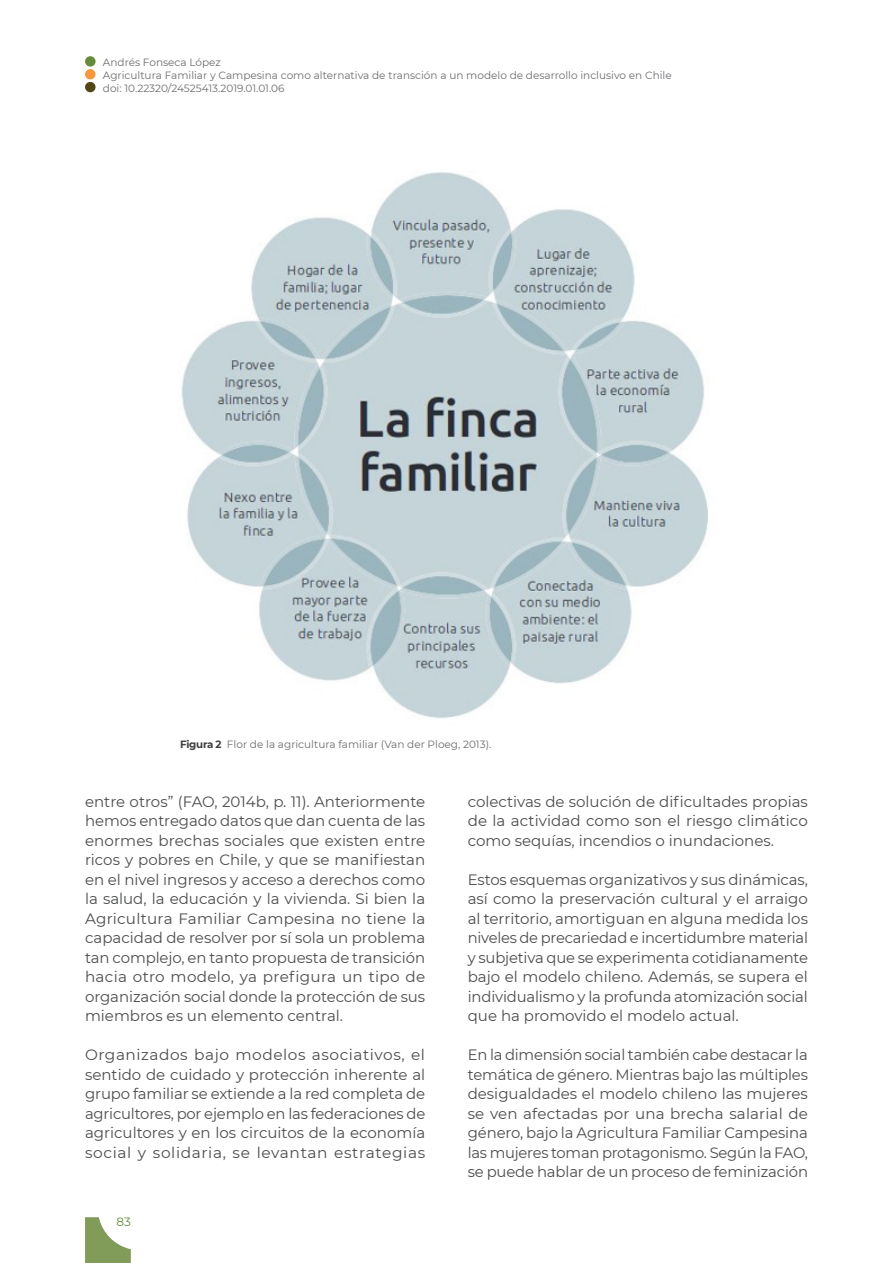
<style>
.page{position:relative;width:893px;height:1263px;background:#fff}
.page>*{position:absolute;margin:0;border:0;box-sizing:border-box;transform-origin:0 0}
.t1{font:15px/19.5px "Montserrat";color:#4b4c4d;text-align:justify}
.Bajada_Fotografica{font:12px "Montserrat";color:#658c3b}
.Sección_Izquierda{font:10.5px "Montserrat";color:#6c6d70}
.Bajada_Fotografica-2{font:10.5px "Montserrat";color:#6c6d70}
.Bajada_Fotografica_T{font:700 10.5px "Montserrat";letter-spacing:-.02em;color:#3e3e3f}
</style>
<div class="page">
<div style="left:85px;top:56px;width:11px;height:11px;background:#658c3b;border-radius:50%"></div>
<div style="left:85px;top:69px;width:11px;height:10px;background:#f7983f;border-radius:50%"></div>
<div style="left:85px;top:82px;width:11px;height:10px;background:#544615;border-radius:50%"></div>
<svg style="left:85px;top:1217px;width:46px;height:46px"></svg>
<img style="left:181px;top:172px;width:527px;height:547px">
<p class="Sección_Izquierda" style="left:103px;top:55px;width:120px">Andrés Fonseca López</p>
<p class="Sección_Izquierda" style="left:103px;top:68px;width:570px">Agricultura Familiar y Campesina como alternativa de transción a un modelo de desarrollo inclusivo en Chile</p>
<p class="Sección_Izquierda" style="left:103px;top:81px;width:183px">doi: 10.22320/24525413.2019.01.01.06</p>
<p class="Bajada_Fotografica_T" style="left:180px;top:737px;width:43px">Figura 2</p>
<p class="Bajada_Fotografica-2" style="left:227px;top:737px;width:266px">Flor de la agricultura familiar (Van der Ploeg, 2013).</p>
<p class="t1" style="left:85px;top:791px;width:342px">entre otros” (FAO, 2014b, p. 11). Anteriormente hemos entregado datos que dan cuenta de las enormes brechas sociales que existen entre ricos y pobres en Chile, y que se manifiestan en el nivel ingresos y acceso a derechos como la salud, la educación y la vivienda. Si bien la Agricultura Familiar Campesina no tiene la capacidad de resolver por sí sola un problema tan complejo, en tanto propuesta de transición hacia otro modelo, ya prefigura un tipo de organización social donde la protección de sus miembros es un elemento central.</p>
<p class="t1" style="left:85px;top:1044px;width:342px">Organizados bajo modelos asociativos, el sentido de cuidado y protección inherente al grupo familiar se extiende a la red completa de agricultores, por ejemplo en las federaciones de agricultores y en los circuitos de la economía social y solidaria, se levantan estrategias</p>
<p class="Bajada_Fotografica" style="left:116px;top:1213px;width:16px">83</p>
<p class="t1" style="left:468px;top:791px;width:342px">colectivas de solución de dificultades propias de la actividad como son el riesgo climático como sequías, incendios o inundaciones.</p>
<p class="t1" style="left:468px;top:869px;width:342px">Estos esquemas organizativos y sus dinámicas, así como la preservación cultural y el arraigo al territorio, amortiguan en alguna medida los niveles de precariedad e incertidumbre material y subjetiva que se experimenta cotidianamente bajo el modelo chileno. Además, se supera el individualismo y la profunda atomización social que ha promovido el modelo actual.</p>
<p class="t1" style="left:468px;top:1044px;width:342px">En la dimensión social también cabe destacar la temática de género. Mientras bajo las múltiples desigualdades el modelo chileno las mujeres se ven afectadas por una brecha salarial de género, bajo la Agricultura Familiar Campesina las mujeres toman protagonismo. Según la FAO, se puede hablar de un proceso de feminización</p>
</div>
